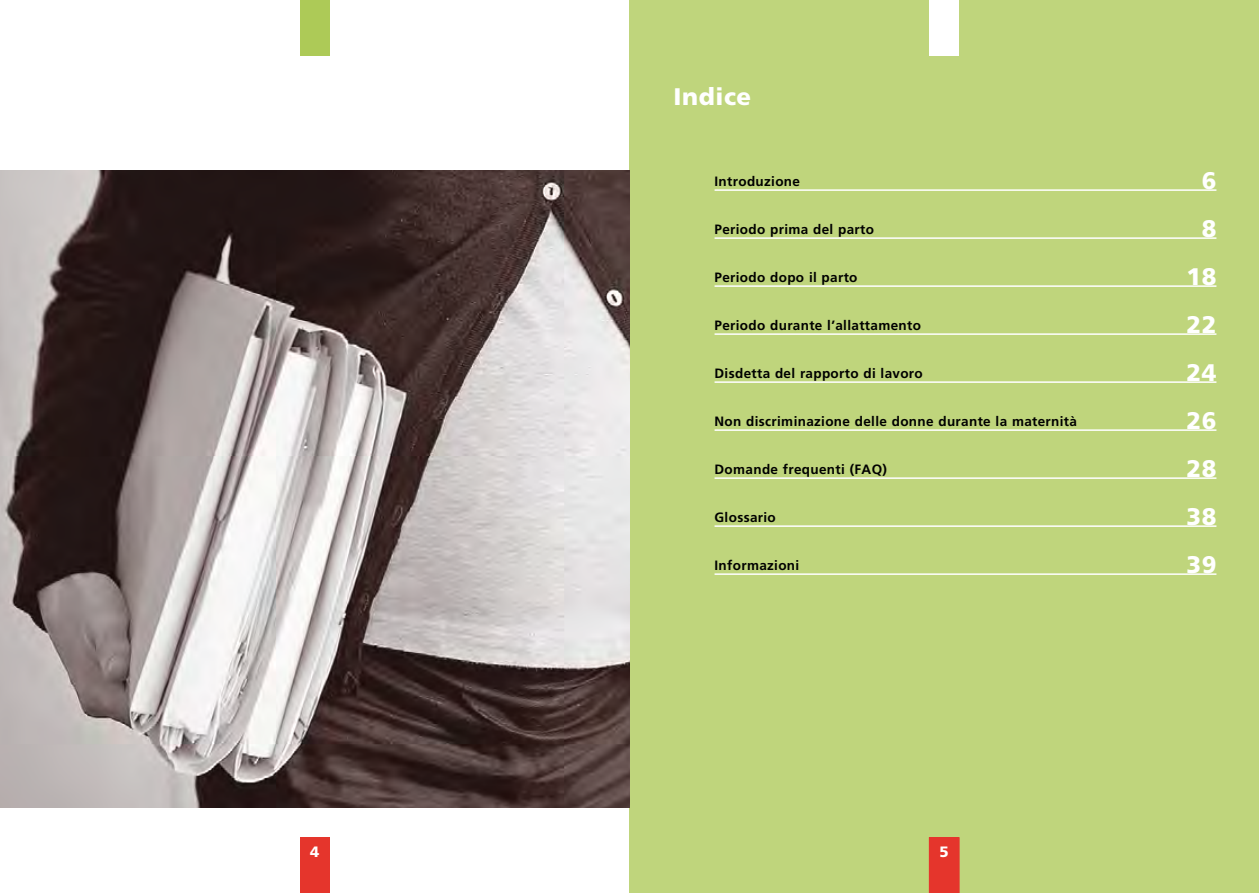
<style>
.page{position:relative;width:1259px;height:893px;background:#fff}
.page>*{position:absolute;margin:0;border:0;box-sizing:border-box;transform-origin:0 0}
.t1{font:900 24px/48px "Frutiger";letter-spacing:.025em;color:#fff;text-align:right}
.t2{font:900 15px "Frutiger";color:#fff}
.t3{font:700 13.5px "Frutiger";letter-spacing:.025em;color:#000}
</style>
<div class="page">
<div style="left:629px;top:0;width:630px;height:893px;background:#bfd57c"></div>
<img style="left:0;top:170px;width:629px;height:638px">
<div style="left:929px;top:837px;width:30px;height:56px;background:#e5352c"></div>
<hr style="left:714px;top:189px;width:502px;height:2px;background:#fff">
<hr style="left:714px;top:237px;width:502px;height:2px;background:#fff">
<hr style="left:714px;top:285px;width:502px;height:2px;background:#fff">
<hr style="left:714px;top:333px;width:502px;height:2px;background:#fff">
<hr style="left:714px;top:381px;width:502px;height:2px;background:#fff">
<hr style="left:714px;top:429px;width:502px;height:2px;background:#fff">
<hr style="left:714px;top:477px;width:502px;height:2px;background:#fff">
<hr style="left:714px;top:525px;width:502px;height:2px;background:#fff">
<hr style="left:714px;top:573px;width:502px;height:2px;background:#fff">
<div style="left:300px;top:0;width:30px;height:55px;background:#adca57"></div>
<div style="left:929px;top:0;width:30px;height:55px;background:#fff"></div>
<div style="left:300px;top:838px;width:30px;height:55px;background:#e5352c"></div>
<p class="t2" style="left:310px;top:842px;width:11px">4</p>
<h1 class="t1" style="left:673px;top:72px;width:79px">Indice</h1>
<p class="t3" style="left:714px;top:173px;width:87px">Introduzione</p>
<p class="t3" style="left:714px;top:221px;width:161px">Periodo prima del parto</p>
<p class="t3" style="left:714px;top:269px;width:144px">Periodo dopo il parto</p>
<p class="t3" style="left:714px;top:317px;width:208px">Periodo durante l’allattamento</p>
<p class="t3" style="left:714px;top:365px;width:210px">Disdetta del rapporto di lavoro</p>
<p class="t3" style="left:714px;top:413px;width:364px">Non discriminazione delle donne durante la maternità</p>
<p class="t3" style="left:714px;top:461px;width:174px">Domande frequenti (FAQ)</p>
<p class="t3" style="left:714px;top:509px;width:63px">Glossario</p>
<p class="t3" style="left:714px;top:557px;width:86px">Informazioni</p>
<p class="t2" style="left:939px;top:843px;width:11px">52</p>
<h1 class="t1" style="left:1186px;top:156px;width:31px">6<br>8<br>18<br>22<br>24<br>26<br>28<br>38<br>39</h1>
</div>
